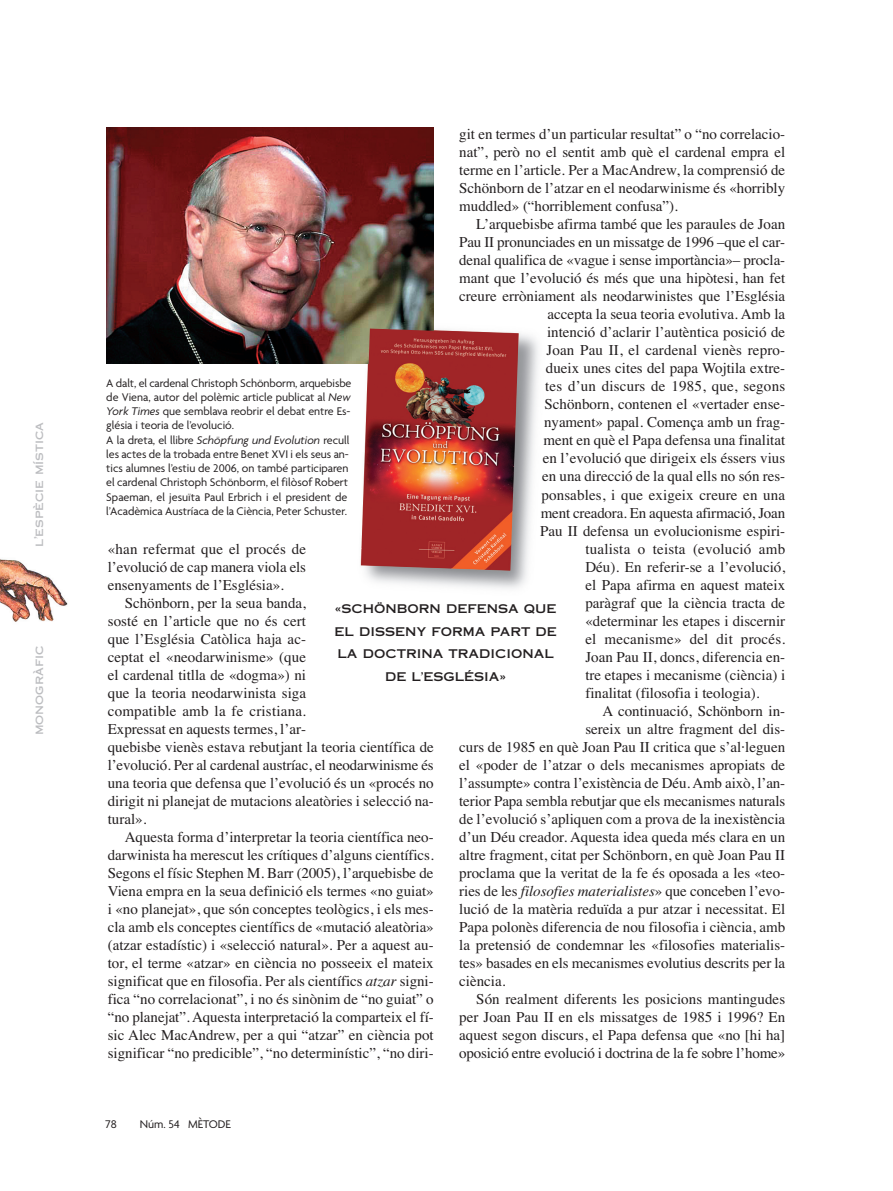
<style>
.page{position:relative;width:893px;height:1191px;background:#fff}
.page>*{position:absolute;margin:0;border:0;box-sizing:border-box;transform-origin:0 0}
.t1{font:15px/18px "Times";color:#231f20;text-align:justify}
.t2{font:12px/14.2px "Agenda";color:#231f20}
.t3{font:12px/22.5px "Copperplate Thirty One AB";color:#231f20;text-align:center}
.t4{font:12px "Copperplate Thirty One AB";color:#bcbdc0}
.s1{font-style:italic}
</style>
<div class="page">
<img style="left:0;top:127px;width:538px;height:495px">
<p class="t4" style="left:32px;top:547px;width:127px;rotate:-90deg">l’espècie mística</p>
<p class="t4" style="left:32px;top:735px;width:91px;rotate:-90deg">monogràfic</p>
<p class="t1" style="left:459px;top:127px;width:327px">git en termes d’un particular resultat” o “no correlacio&shy;nat”, però no el sentit amb què el cardenal empra el terme en l’article. Per a MacAndrew, la comprensió de Schönborn de l’atzar en el neodarwinisme és «horribly muddled» (“horriblement confusa”).</p>
<p class="t1" style="left:476px;top:217px;width:310px">L’arquebisbe afirma també que les paraules de Joan</p>
<p class="t1" style="left:459px;top:235px;width:327px">Pau II pronunciades en un missatge de 1996 –que el car-</p>
<p class="t1" style="left:459px;top:253px;width:327px">denal qualifica de «vague i sense importància»– procla-</p>
<p class="t1" style="left:459px;top:271px;width:327px">mant que l’evolució és més que una hipòtesi, han fet</p>
<p class="t1" style="left:459px;top:289px;width:327px">creure erròniament als neodarwinistes que l’Església</p>
<p class="t1" style="left:547px;top:307px;width:239px">accepta la seua teoria evolutiva. Amb la</p>
<p class="t1" style="left:547px;top:325px;width:240px">intenció d’aclarir l’autèntica posició de</p>
<p class="t1" style="left:546px;top:343px;width:240px">Joan Pau II, el cardenal vienès repro-</p>
<p class="t1" style="left:546px;top:361px;width:241px">dueix unes cites del papa Wojtila extre-</p>
<p class="t1" style="left:545px;top:379px;width:241px">tes d’un discurs de 1985, que, segons</p>
<p class="t1" style="left:545px;top:397px;width:242px">Schönborn, contenen el «vertader ense -</p>
<p class="t1" style="left:544px;top:415px;width:243px">nyament» papal. Comença amb un frag-</p>
<p class="t1" style="left:543px;top:433px;width:243px">ment en què el Papa defensa una finalitat</p>
<p class="t1" style="left:543px;top:451px;width:244px">en l’evolució que dirigeix els éssers vius</p>
<p class="t1" style="left:542px;top:469px;width:245px">en una direcció de la qual ells no són res-</p>
<p class="t1" style="left:541px;top:487px;width:245px">ponsables, i que exigeix creure en una</p>
<p class="t1" style="left:541px;top:505px;width:246px">ment creadora. En aquesta afirmació, Joan</p>
<p class="t1" style="left:540px;top:523px;width:246px">Pau II defensa un evolucionisme espiri-</p>
<p class="t1" style="left:585px;top:541px;width:201px">tualista o teista (evolució amb</p>
<p class="t1" style="left:585px;top:559px;width:201px">Déu). En referir-se a l’evolució,</p>
<p class="t1" style="left:585px;top:577px;width:201px">el Papa afirma en aquest mateix</p>
<p class="t1" style="left:585px;top:595px;width:201px">paràgraf que la ciència tracta de</p>
<p class="t1" style="left:585px;top:613px;width:201px">«determinar les etapes i discernir</p>
<p class="t1" style="left:585px;top:631px;width:201px">el mecanisme» del dit procés.</p>
<p class="t1" style="left:585px;top:649px;width:201px">Joan Pau II, doncs, diferencia en-</p>
<p class="t1" style="left:585px;top:667px;width:201px">tre etapes i mecanisme (ciència) i</p>
<p class="t1" style="left:585px;top:685px;width:176px">finalitat (filosofia i teologia).</p>
<p class="t1" style="left:602px;top:703px;width:184px">A continuació, Schönborn in-</p>
<p class="t1" style="left:585px;top:721px;width:201px">sereix un altre fragment del dis-</p>
<p class="t1" style="left:459px;top:739px;width:327px">curs de 1985 en què Joan Pau II critica que s’al·leguen</p>
<p class="t1" style="left:459px;top:757px;width:327px">el «poder de l’atzar o dels mecanismes apropiats de</p>
<p class="t1" style="left:459px;top:775px;width:327px">l’assumpte» contra l’existència de Déu. Amb això, l’an-</p>
<p class="t1" style="left:459px;top:793px;width:327px">terior Papa sembla rebutjar que els mecanismes naturals</p>
<p class="t1" style="left:459px;top:811px;width:327px">de l’evolució s’apliquen com a prova de la inexistència</p>
<p class="t1" style="left:459px;top:829px;width:327px">d’un Déu creador. Aquesta idea queda més clara en un</p>
<p class="t1" style="left:459px;top:847px;width:327px">altre fragment, citat per Schönborn, en què Joan Pau II</p>
<p class="t1" style="left:459px;top:865px;width:327px">proclama que la veritat de la fe és oposada a les «teo-</p>
<p class="t1" style="left:459px;top:883px;width:327px">ries de les <span class="s1">filosofies materialistes</span>» que conceben l’evo-</p>
<p class="t1" style="left:459px;top:901px;width:327px">lució de la matèria reduïda a pur atzar i necessitat. El</p>
<p class="t1" style="left:459px;top:919px;width:327px">Papa polonès diferencia de nou filosofia i ciència, amb</p>
<p class="t1" style="left:459px;top:937px;width:327px">la pretensió de condemnar les «filosofies materialis-</p>
<p class="t1" style="left:459px;top:955px;width:327px">tes» basades en els mecanismes evolutius descrits per la</p>
<p class="t1" style="left:459px;top:973px;width:48px">ciència.</p>
<p class="t1" style="left:476px;top:991px;width:310px">Són realment diferents les posicions mantingudes</p>
<p class="t1" style="left:459px;top:1009px;width:327px">per Joan Pau II en els missatges de 1985 i 1996? En</p>
<p class="t1" style="left:459px;top:1027px;width:327px">aquest segon discurs, el Papa defensa que «no [hi ha]</p>
<p class="t1" style="left:459px;top:1045px;width:327px">oposició entre evolució i doctrina de la fe sobre l’ho me»</p>
<p class="t2" style="left:106px;top:376px;width:247px">A dalt, el cardenal Christoph Schönborm, arquebisbe de Viena, autor del polèmic article publicat al <span class="s1">New York Times</span> que semblava reobrir el debat entre Es&shy;glésia i teoria de l’evolució.<br>A la dreta, el llibre <span class="s1">Schöpfung und Evolution</span> recull les actes de la trobada entre Benet XVI i els seus an&shy;tics alumnes l’estiu de 2006, on també participaren el cardenal Christoph Schönborm, el filòsof Robert Spaeman, el jesuïta Paul Erbrich i el president de l’Acadèmica Austríaca de la Ciència, Peter Schuster.</p>
<p class="t1" style="left:108px;top:541px;width:200px">«han refermat que el procés de l’evolució de cap manera viola els ensenyaments de l’Església».</p>
<p class="t1" style="left:108px;top:595px;width:327px;text-align:left;text-indent:17px">Schönborn, per la seua banda,<br>sosté en l’article que no és cert<br>que l’Església Catòlica haja ac-<br>ceptat el «neodarwinisme» (que<br>el cardenal titlla de «dogma») ni<br>que la teoria neodarwinista siga<br>compatible amb la fe cristiana.<br>Expressat en aquests termes, l’ar-<br>quebisbe vienès estava rebutjant la teoria científica de l’evolució. Per al cardenal austríac, el neodarwinisme és una teoria que defensa que l’evolució és un «procés no dirigit ni planejat de mutacions aleatòries i selecció na&shy;tural».</p>
<p class="t1" style="left:108px;top:829px;width:328px;text-indent:17px">Aquesta forma d’interpretar la teoria científica neo&shy;darwinista ha merescut les crítiques d’alguns científics.<br>Segons el físic Stephen M. Barr (2005), l’arquebisbe de Viena empra en la seua definició els termes «no guiat» i «no planejat», que són conceptes teològics, i els mes&shy;cla amb els conceptes científics de «mutació aleatòria» (atzar estadístic) i «selecció natural». Per a aquest au&shy;tor, el terme «atzar» en ciència no posseeix el mateix significat que en filosofia. Per als científics <span class="s1">atzar</span> signi&shy;fica “no correlacionat”, i no és sinònim de “no guiat” o “no planejat”. Aquesta interpretació la comparteix el fí&shy;sic Alec MacAndrew, per a qui “atzar” en ciència pot significar “no predicible”, “no determinístic”, “no diri-</p>
<p class="t3" style="left:335px;top:598px;width:224px">«SCHÖNBORN DEFENSA QUE<br>EL DISSENY FORMA PART DE<br>LA DOCTRINA TRADICIONAL<br>DE L’ESGLÉSIA»</p>
<p class="t2" style="left:106px;top:1118px;width:13px">78</p>
<p class="t2" style="left:140px;top:1118px;width:93px">Núm. 54 MÈTODE</p>
</div>
